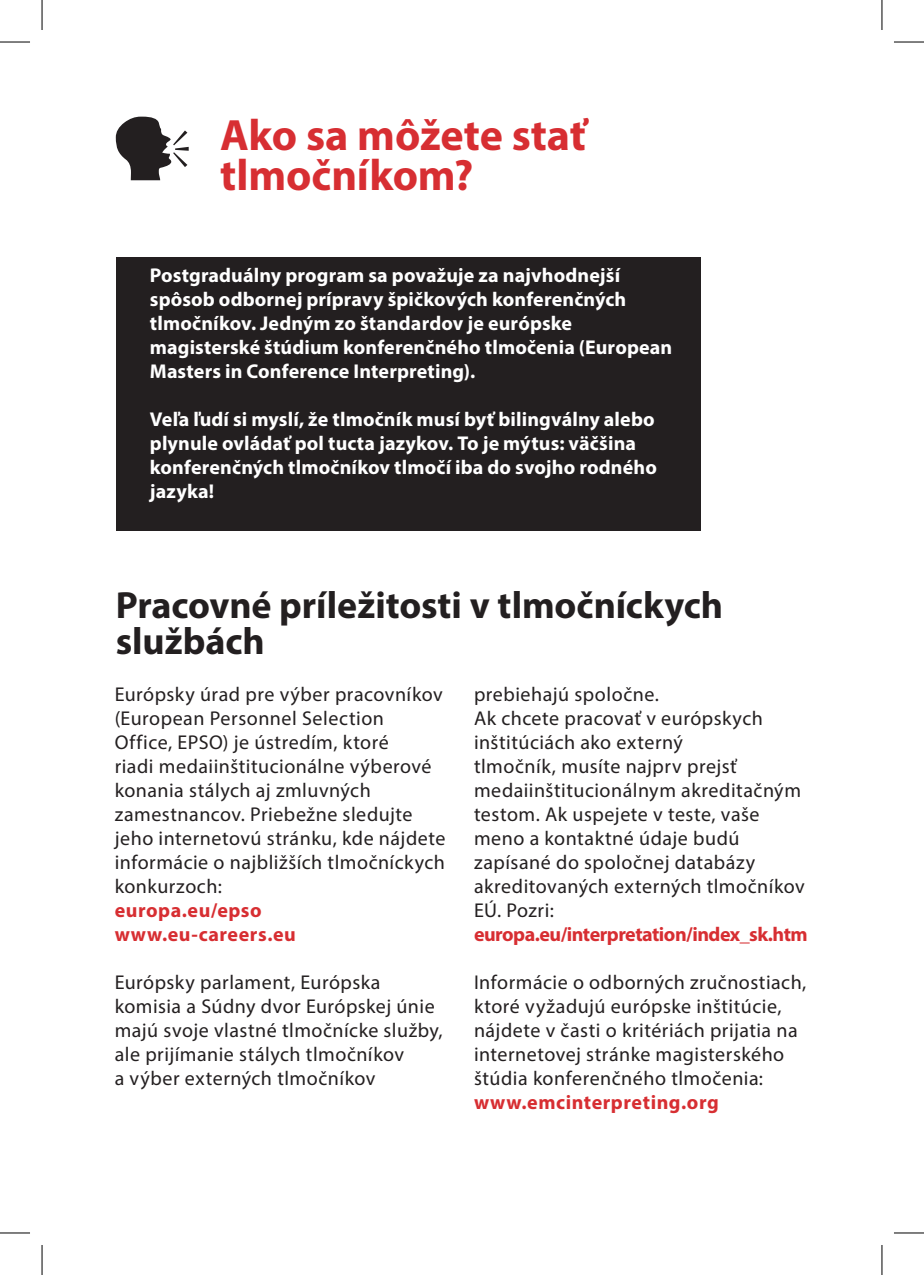
<style>
.page{position:relative;width:924px;height:1275px;background:#fff}
.page>*{position:absolute;margin:0;border:0;box-sizing:border-box;transform-origin:0 0}
.t1{font:700 44px/40px "Myriad Pro";letter-spacing:-.005em;color:#d72e32}
.t2{font:700 38px/36px "Myriad Pro";letter-spacing:-.005em;color:#231f20}
.t3{font:20px/24px "Myriad Pro";letter-spacing:.025em;color:#231f20}
.t4{font:700 20px/24px "Myriad Pro";letter-spacing:.005em;color:#fff}
.t5{font:700 20px/24px "Myriad Pro";letter-spacing:.025em;color:#d72e32}
.t6{font:700 20px "Myriad Pro";letter-spacing:-.025em;color:#d72e32}
</style>
<div class="page">
<div style="left:116px;top:257px;width:584px;height:274px;background:#231f20"></div>
<svg style="left:116px;top:117px;width:73px;height:63px"></svg>
<hr style="left:0;top:42px;width:30px;height:1px;background:#000">
<hr style="left:893px;top:42px;width:30px;height:1px;background:#000">
<hr style="left:0;top:1232px;width:30px;height:1px;background:#000">
<hr style="left:893px;top:1232px;width:30px;height:1px;background:#000">
<hr style="left:42px;top:0;width:1px;height:30px;background:#000">
<hr style="left:42px;top:1245px;width:1px;height:30px;background:#000">
<hr style="left:881px;top:0;width:1px;height:30px;background:#000">
<hr style="left:881px;top:1245px;width:1px;height:30px;background:#000">
<h1 class="t1" style="left:220px;top:113px;width:367px">Ako sa môžete stať tlmočníkom?</h1>
<p class="t4" style="left:150px;top:263px;width:523px">Postgraduálny program sa považuje za najvhodnejší spôsob odbornej prípravy špičkových konferenčných tlmočníkov. Jedným zo štandardov je európske magisterské štúdium konferenčného tlmočenia (European Masters in Conference Interpreting).</p>
<p class="t4" style="left:150px;top:407px;width:508px">Veľa ľudí si myslí, že tlmočník musí byť bilingválny alebo plynule ovládať pol tucta jazykov. To je mýtus: väčšina konferenčných tlmočníkov tlmočí iba do svojho rodného jazyka!</p>
<h2 class="t2" style="left:116px;top:586px;width:608px">Pracovné príležitosti v tlmočníckych službách</h2>
<p class="t3" style="left:115px;top:681px;width:332px">Európsky úrad pre výber pracovníkov (European Personnel Selection Office, EPSO) je ústredím, ktoré<br>riadi medaiinštitucionálne výberové konania stálych aj zmluvných zamestnancov. Priebežne sledujte jeho internetovú stránku, kde nájdete informácie o najbližších tlmočníckych konkurzoch:</p>
<p class="t5" style="left:115px;top:897px;width:183px">europa.eu/epso www.eu-careers.eu</p>
<p class="t3" style="left:115px;top:969px;width:329px">Európsky parlament, Európska komisia a Súdny dvor Európskej únie majú svoje vlastné tlmočnícke služby, ale prijímanie stálych tlmočníkov<br>a výber externých tlmočníkov</p>
<p class="t3" style="left:474px;top:681px;width:332px">prebiehajú spoločne.<br>Ak chcete pracovať v európskych inštitúciách ako externý<br>tlmočník, musíte najprv prejsť medaiinštitucionálnym akreditačným testom. Ak uspejete v teste, vaše meno a kontaktné údaje budú zapísané do spoločnej databázy akreditovaných externých tlmočníkov<br>EÚ. Pozri:</p>
<p class="t6" style="left:474px;top:921px;width:335px">europa.eu/interpretation/index_sk.htm</p>
<p class="t3" style="left:474px;top:969px;width:334px">Informácie o odborných zručnostiach, ktoré vyžadujú európske inštitúcie, nájdete v časti o kritériách prijatia na internetovej stránke magisterského štúdia konferenčného tlmočenia:</p>
<p class="t5" style="left:474px;top:1089px;width:246px">www.emcinterpreting.org</p>
</div>
